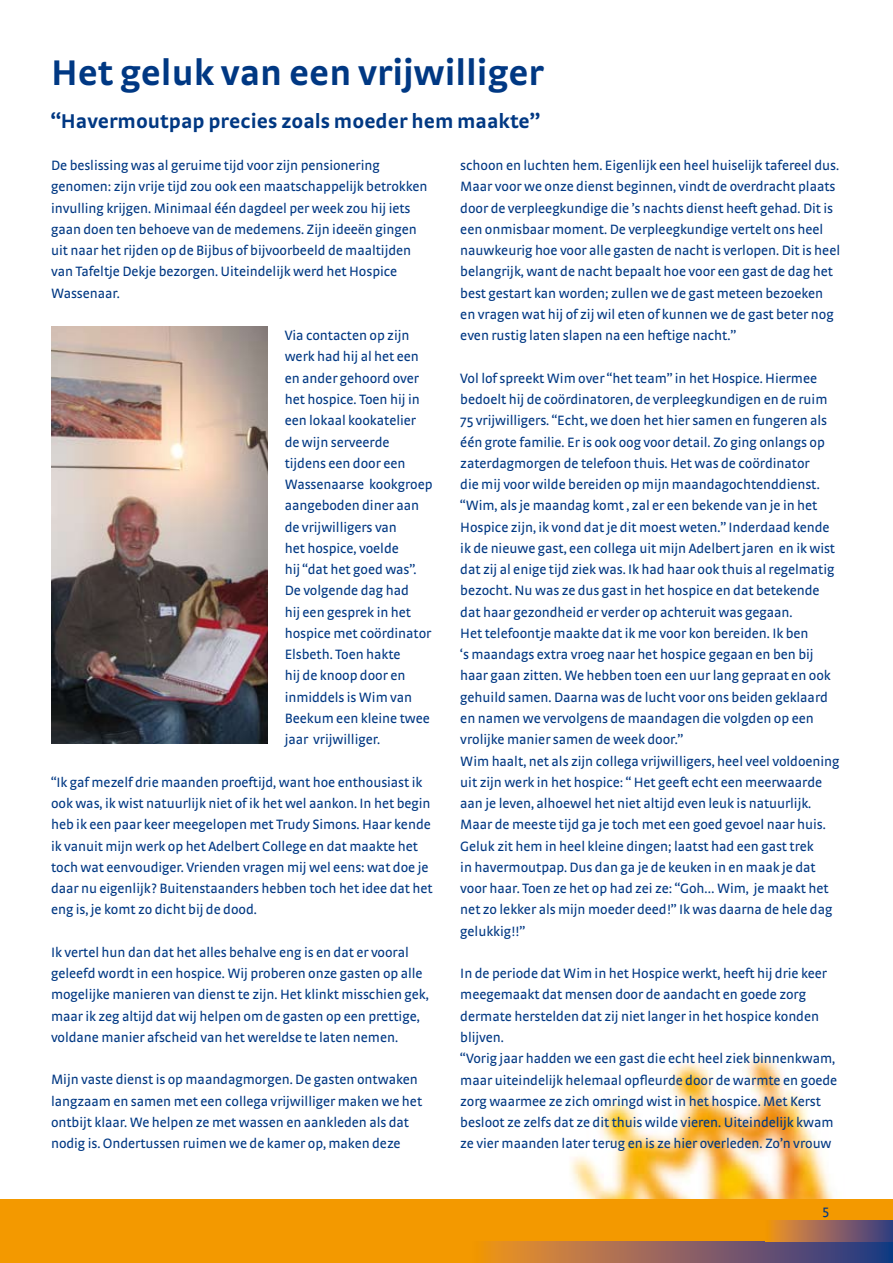
<style>
.page{position:relative;width:893px;height:1263px;background:#fff}
.page>*{position:absolute;margin:0;border:0;box-sizing:border-box;transform-origin:0 0}
.t1{font:700 37.5px "Strada";color:#003883}
.t2{font:700 21px "Strada";color:#003883}
.t3{font:14.25px/21.3px "Strada";letter-spacing:-.005em;color:#003883}
</style>
<div class="page">
<img style="left:570px;top:1055px;width:264px;height:144px">
<div style="left:0;top:1199px;width:893px;height:64px;background:#f39900"></div>
<svg style="left:484px;top:1242px;width:409px;height:21px;background:#89625d"></svg>
<svg style="left:770px;top:1220px;width:123px;height:22px;background:#91645b"></svg>
<img style="left:51px;top:327px;width:217px;height:416px">
<h1 class="t1" style="left:51px;top:50px;width:494px">Het geluk van een vrijwilliger</h1>
<h2 class="t2" style="left:51px;top:108px;width:490px">“Havermoutpap precies zoals moeder hem maakte”</h2>
<p class="t3" style="left:51px;top:154px;width:378px">De beslissing was al geruime tijd voor zijn pensionering genomen: zijn vrije tijd zou ook een maatschappelijk betrokken invulling krijgen. Minimaal één dagdeel per week zou hij iets gaan doen ten behoeve van de medemens. Zijn ideeën gingen uit naar het rijden op de Bijbus of bijvoorbeeld de maaltijden van Tafeltje Dekje bezorgen. Uiteindelijk werd het Hospice Wassenaar.</p>
<p class="t3" style="left:285px;top:325px;width:149px">Via contacten op zijn werk had hij al het een en ander gehoord over het hospice. Toen hij in een lokaal kookatelier de wijn serveerde tijdens een door een<br>Wassenaarse kookgroep aangeboden diner aan de vrijwilligers van<br>het hospice, voelde<br>hij “dat het goed was”.<br>De volgende dag had<br>hij een gesprek in het hospice met coördinator<br>Elsbeth. Toen hakte<br>hij de knoop door en inmiddels is Wim van<br>Beekum een kleine twee jaar vrijwilliger.</p>
<p class="t3" style="left:51px;top:771px;width:383px">“Ik gaf mezelf drie maanden proeftijd, want hoe enthousiast ik ook was, ik wist natuurlijk niet of ik het wel aankon. In het begin heb ik een paar keer meegelopen met Trudy Simons. Haar kende ik vanuit mijn werk op het Adelbert College en dat maakte het toch wat eenvoudiger. Vrienden vragen mij wel eens: wat doe je daar nu eigenlijk? Buitenstaanders hebben toch het idee dat het eng is, je komt zo dicht bij de dood.</p>
<p class="t3" style="left:51px;top:941px;width:379px">Ik vertel hun dan dat het alles behalve eng is en dat er vooral geleefd wordt in een hospice. Wij proberen onze gasten op alle mogelijke manieren van dienst te zijn. Het klinkt misschien gek, maar ik zeg altijd dat wij helpen om de gasten op een prettige, voldane manier afscheid van het wereldse te laten nemen.</p>
<p class="t3" style="left:51px;top:1069px;width:373px">Mijn vaste dienst is op maandagmorgen. De gasten ontwaken langzaam en samen met een collega vrijwilliger maken we het ontbijt klaar. We helpen ze met wassen en aankleden als dat nodig is. Ondertussen ruimen we de kamer op, maken deze</p>
<p class="t3" style="left:460px;top:155px;width:381px">schoon en luchten hem. Eigenlijk een heel huiselijk tafereel dus.<br>Maar voor we onze dienst beginnen, vindt de overdracht plaats door de verpleegkundige die ’s nachts dienst heeft gehad. Dit is een onmisbaar moment. De verpleegkundige vertelt ons heel nauwkeurig hoe voor alle gasten de nacht is verlopen. Dit is heel belangrijk, want de nacht bepaalt hoe voor een gast de dag het best gestart kan worden; zullen we de gast meteen bezoeken en vragen wat hij of zij wil eten of kunnen we de gast beter nog even rustig laten slapen na een heftige nacht.”</p>
<p class="t3" style="left:460px;top:367px;width:381px">Vol lof spreekt Wim over “het team” in het Hospice. Hiermee bedoelt hij de coördinatoren, de verpleegkundigen en de ruim 75 vrijwilligers. “Echt, we doen het hier samen en fungeren als één grote familie. Er is ook oog voor detail. Zo ging onlangs op zaterdagmorgen de telefoon thuis. Het was de coördinator<br>die mij voor wilde bereiden op mijn maandagochtenddienst. “Wim, als je maandag komt , zal er een bekende van je in het Hospice zijn, ik vond dat je dit moest weten.” Inderdaad kende ik de nieuwe gast, een collega uit mijn Adelbert jaren en ik wist dat zij al enige tijd ziek was. Ik had haar ook thuis al regelmatig bezocht. Nu was ze dus gast in het hospice en dat betekende dat haar gezondheid er verder op achteruit was gegaan.<br>Het telefoontje maakte dat ik me voor kon bereiden. Ik ben<br>‘s maandags extra vroeg naar het hospice gegaan en ben bij haar gaan zitten. We hebben toen een uur lang gepraat en ook gehuild samen. Daarna was de lucht voor ons beiden geklaard en namen we vervolgens de maandagen die volgden op een vrolijke manier samen de week door.”<br>Wim haalt, net als zijn collega vrijwilligers, heel veel voldoening uit zijn werk in het hospice: “ Het geeft echt een meerwaarde aan je leven, alhoewel het niet altijd even leuk is natuurlijk.<br>Maar de meeste tijd ga je toch met een goed gevoel naar huis.<br>Geluk zit hem in heel kleine dingen; laatst had een gast trek<br>in havermoutpap. Dus dan ga je de keuken in en maak je dat voor haar. Toen ze het op had zei ze: “Goh… Wim, je maakt het net zo lekker als mijn moeder deed!” Ik was daarna de hele dag gelukkig!!”</p>
<p class="t3" style="left:460px;top:962px;width:379px">In de periode dat Wim in het Hospice werkt, heeft hij drie keer meegemaakt dat mensen door de aandacht en goede zorg dermate herstelden dat zij niet langer in het hospice konden blijven.<br>“Vorig jaar hadden we een gast die echt heel ziek binnenkwam, maar uiteindelijk helemaal opfleurde door de warmte en goede zorg waarmee ze zich omringd wist in het hospice. Met Kerst besloot ze zelfs dat ze dit thuis wilde vieren. Uiteindelijk kwam ze vier maanden later terug en is ze hier overleden. Zo’n vrouw</p>
<p class="t3" style="left:822px;top:1200px;width:8px">5</p>
</div>
